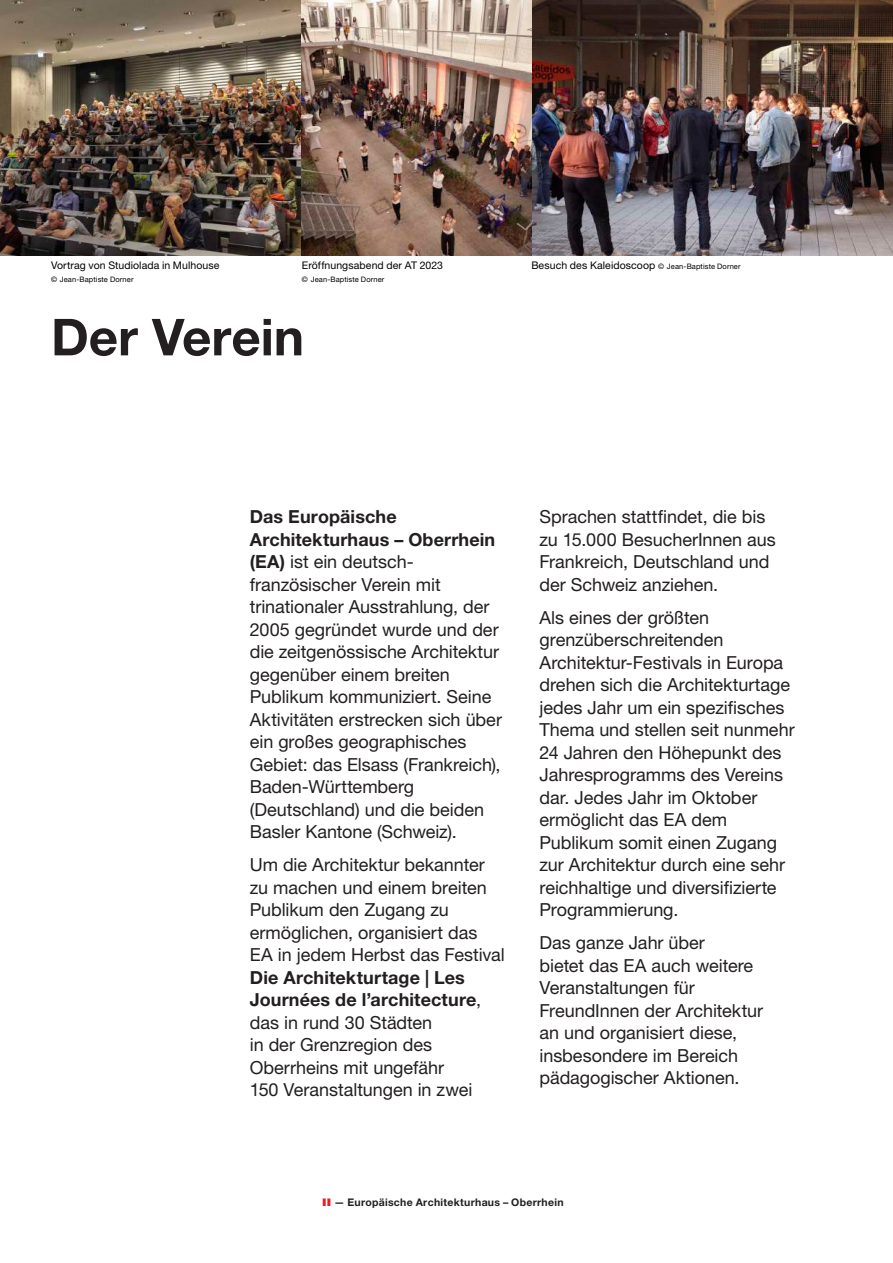
<style>
.page{position:relative;width:893px;height:1263px;background:#fff}
.page>*{position:absolute;margin:0;border:0;box-sizing:border-box;transform-origin:0 0}
.t1{font:700 51px "Helvetica Neue LT Std";color:#231f20}
.t2{font:18px/22.5px "Helvetica Neue LT Std";letter-spacing:-.005em;color:#231f20}
.t3{font:10.5px "Helvetica Neue LT Std";letter-spacing:.01em;color:#000}
.t4{font:700 10.5px "Helvetica Neue LT Std";letter-spacing:.03em;color:#231f20}
.t5{font:7.5px "Helvetica Neue LT Std";letter-spacing:.02em;color:#000}
.s1{font-size:7.5px}
.s2{font-weight:700}
.s3{font-weight:900;font-stretch:expanded;color:#ee1d23}
</style>
<div class="page">
<img style="left:0;top:0;width:893px;height:255px">
<p class="t3" style="left:51px;top:259px;width:170px">Vortrag von Studiolada in Mulhouse</p>
<p class="t3" style="left:531px;top:259px;width:211px">Besuch des Kaleidoscoop <span class="s1">© Jean-Baptiste Dorner</span></p>
<p class="t5" style="left:51px;top:274px;width:84px">© Jean-Baptiste Dorner</p>
<p class="t3" style="left:302px;top:259px;width:143px">Eröffnungsabend der AT 2023</p>
<p class="t5" style="left:302px;top:274px;width:84px">© Jean-Baptiste Dorner</p>
<h1 class="t1" style="left:51px;top:306px;width:255px">Der Verein</h1>
<p class="t2" style="left:250px;top:505px;width:254px"><span class="s2">Das Europäische<br>Architekturhaus – Oberrhein (EA)</span> ist ein deutsch&shy;französischer Verein mit trinationaler Ausstrahlung, der<br>2005 gegründet wurde und der die zeitgenössische Architektur gegenüber einem breiten<br>Publikum kommuniziert. Seine<br>Aktivitäten erstrecken sich über ein großes geographisches<br>Gebiet: das Elsass (Frankreich),<br>Baden-Württemberg (Deutschland) und die beiden<br>Basler Kantone (Schweiz).</p>
<p class="t2" style="left:250px;top:853px;width:257px">Um die Architektur bekannter zu machen und einem breiten<br>Publikum den Zugang zu ermöglichen, organisiert das<br>EA in jedem Herbst das Festival</p>
<p class="t2" style="left:250px;top:966px;width:233px"><span class="s2">Die Architekturtage | Les<br>Journées de l’architecture</span>, das in rund 30 Städten<br>in der Grenzregion des<br>Oberrheins mit ungefähr<br>150 Veranstaltungen in zwei</p>
<p class="t2" style="left:539px;top:505px;width:238px">Sprachen stattfindet, die bis zu 15.000 BesucherInnen aus<br>Frankreich, Deutschland und der Schweiz anziehen.</p>
<p class="t2" style="left:539px;top:606px;width:257px">Als eines der größten grenzüberschreitenden<br>Architektur-Festivals in Europa drehen sich die Architekturtage jedes Jahr um ein spezifisches<br>Thema und stellen seit nunmehr<br>24 Jahren den Höhepunkt des<br>Jahresprogramms des Vereins dar. Jedes Jahr im Oktober ermöglicht das EA dem<br>Publikum somit einen Zugang zur Architektur durch eine sehr reichhaltige und diversifizierte<br>Programmierung.</p>
<p class="t2" style="left:539px;top:931px;width:225px">Das ganze Jahr über<br>bietet das EA auch weitere<br>Veranstaltungen für<br>FreundInnen der Architektur an und organisiert diese, insbesondere im Bereich pädagogischer Aktionen.</p>
<p class="t4" style="left:322px;top:1196px;width:243px"><span class="s3">II</span> — Europäische Architekturhaus – Oberrhein</p>
</div>
